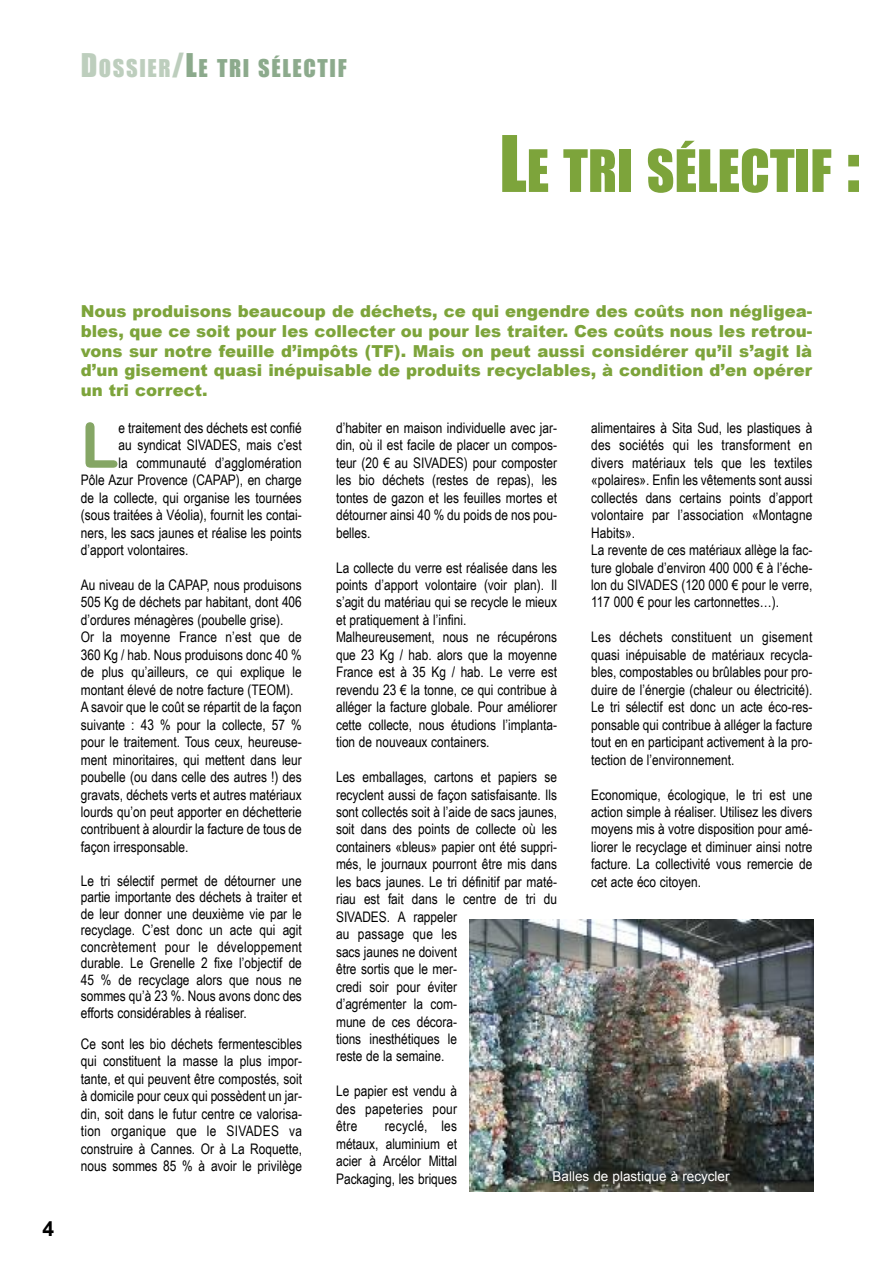
<style>
.page{position:relative;width:893px;height:1263px;background:#fff}
.page>*{position:absolute;margin:0;border:0;box-sizing:border-box;transform-origin:0 0}
.t1{font:62.4px "Arial Rounded MT Bold";color:#85a665}
.t2{font:54px "Impact";color:#7da43b}
.t3{font:22.5px "Impact";letter-spacing:.07em;color:#8caa8c}
.t4{font:700 21px "Arial";color:#000}
.t5{font:900 16.5px/19.8px "Arial";color:#7da43b;text-align:justify}
.t6{font:14.55px/17.4px "Arial Narrow";color:#000;text-align:justify}
.t7{font:13.5px "Arial";color:#fff}
.s1{font-size:30px;color:#bdcebd}
.s2{color:#bdcebd}
.s3{font-size:30px}
.s4{font-size:72px}
</style>
<div class="page">
<img style="left:469px;top:919px;width:345px;height:273px">
<h3 class="t3" style="left:81px;top:54px;width:267px"><span class="s1">D</span><span class="s2">OSSIER</span><span class="s1">/</span><span class="s3">L</span>E TRI SÉLECTIF</h3>
<h2 class="t2" style="left:499px;top:137px;width:362px"><span class="s4">L</span>E TRI SÉLECTIF <span class="s4">:</span></h2>
<h3 class="t4" style="left:43px;top:1217px;width:13px">4</h3>
<p class="t5" style="left:81px;top:300px;width:733px">Nous produisons beaucoup de déchets, ce qui engendre des coûts non négligea&shy;bles, que ce soit pour les collecter ou pour les traiter. Ces coûts nous les retrou&shy;vons sur notre feuille d’impôts (TF). Mais on peut aussi considérer qu’il s’agit là d’un gisement quasi inépuisable de produits recyclables, à condition d’en opérer un tri correct.</p>
<h1 class="t1" style="left:81px;top:409px;width:39px">L</h1>
<p class="t6" style="left:118px;top:419px;width:185px">e traitement des déchets est confié</p>
<p class="t6" style="left:118px;top:436px;width:185px">au syndicat SIVADES, mais c’est</p>
<p class="t6" style="left:118px;top:454px;width:185px">la communauté d’agglomération</p>
<p class="t6" style="left:81px;top:471px;width:223px">Pôle Azur Provence (CAPAP), en charge</p>
<p class="t6" style="left:81px;top:489px;width:223px">de la collecte, qui organise les tournées</p>
<p class="t6" style="left:81px;top:506px;width:223px">(sous traitées à Véolia), fournit les contai-</p>
<p class="t6" style="left:81px;top:524px;width:223px">ners, les sacs jaunes et réalise les points</p>
<p class="t6" style="left:81px;top:541px;width:109px">d’apport volontaires.</p>
<p class="t6" style="left:81px;top:576px;width:223px;text-align:left">Au niveau de la CAPAP, nous produisons 505 Kg de déchets par habitant, dont 406 d’ordures ménagères (poubelle grise).<br>Or la moyenne France n’est que de 360 Kg / hab. Nous produisons donc 40 % de plus qu’ailleurs, ce qui explique le montant élevé de notre facture (TEOM).<br>A savoir que le coût se répartit de la façon suivante : 43 % pour la collecte, 57 % pour le traitement. Tous ceux, heureuse&shy;ment minoritaires, qui mettent dans leur poubelle (ou dans celle des autres !) des gravats, déchets verts et autres matériaux lourds qu’on peut apporter en déchetterie contribuent à alourdir la facture de tous de façon irresponsable.</p>
<p class="t6" style="left:81px;top:872px;width:223px;line-height:16.5px">Le tri sélectif permet de détourner une partie importante des déchets à traiter et de leur donner une deuxième vie par le recyclage. C’est donc un acte qui agit concrètement pour le développement durable. Le Grenelle 2 fixe l’objectif de 45 % de recyclage alors que nous ne sommes qu’à 23 %. Nous avons donc des efforts considérables à réaliser.</p>
<p class="t6" style="left:81px;top:1035px;width:223px">Ce sont les bio déchets fermentescibles qui constituent la masse la plus impor&shy;tante, et qui peuvent être compostés, soit à domicile pour ceux qui possèdent un jar&shy;din, soit dans le futur centre ce valorisa&shy;tion organique que le SIVADES va construire à Cannes. Or à La Roquette, nous sommes 85 % à avoir le privilège</p>
<p class="t6" style="left:591px;top:419px;width:223px;text-align:left">alimentaires à Sita Sud, les plastiques à des sociétés qui les transforment en divers matériaux tels que les textiles «polaires». Enfin les vêtements sont aussi collectés dans certains points d’apport volontaire par l’association «Montagne Habits».<br>La revente de ces matériaux allège la fac&shy;ture globale d’environ 400 000 € à l’éche&shy;lon du SIVADES (120 000 € pour le verre, 117 000 € pour les cartonnettes…).</p>
<p class="t6" style="left:591px;top:628px;width:223px">Les déchets constituent un gisement quasi inépuisable de matériaux recycla&shy;bles, compostables ou brûlables pour pro&shy;duire de l’énergie (chaleur ou électricité).<br>Le tri sélectif est donc un acte éco-res&shy;ponsable qui contribue à alléger la facture tout en en participant activement à la pro&shy;tection de l’environnement.</p>
<p class="t6" style="left:591px;top:785px;width:223px">Economique, écologique, le tri est une action simple à réaliser. Utilisez les divers moyens mis à votre disposition pour amé&shy;liorer le recyclage et diminuer ainsi notre facture. La collectivité vous remercie de cet acte éco citoyen.</p>
<p class="t6" style="left:336px;top:419px;width:223px">d’habiter en maison individuelle avec jar&shy;din, où il est facile de placer un compos&shy;teur (20 € au SIVADES) pour composter les bio déchets (restes de repas), les tontes de gazon et les feuilles mortes et détourner ainsi 40 % du poids de nos pou&shy;belles.</p>
<p class="t6" style="left:336px;top:558px;width:223px;text-align:left">La collecte du verre est réalisée dans les points d’apport volontaire (voir plan). Il s’agit du matériau qui se recycle le mieux et pratiquement à l’infini.<br>Malheureusement, nous ne récupérons que 23 Kg / hab. alors que la moyenne France est à 35 Kg / hab. Le verre est revendu 23 € la tonne, ce qui contribue à alléger la facture globale. Pour améliorer cette collecte, nous étudions l’implanta&shy;tion de nouveaux containers.</p>
<p class="t6" style="left:336px;top:768px;width:223px;text-align:left">Les emballages, cartons et papiers se recyclent aussi de façon satisfaisante. Ils sont collectés soit à l’aide de sacs jaunes, soit dans des points de collecte où les containers «bleus» papier ont été suppri&shy;més, le journaux pourront être mis dans les bacs jaunes. Le tri définitif par maté&shy;riau est fait dans le centre de tri du<br>SIVADES. A rappeler<br>au passage que les<br>sacs jaunes ne doivent<br>être sortis que le mer-<br>credi soir pour éviter<br>d’agrémenter la com-<br>mune de ces décora-<br>tions inesthétiques le<br>reste de la semaine.</p>
<p class="t6" style="left:336px;top:1082px;width:123px">Le papier est vendu à des papeteries pour être</p>
<p class="t6" style="left:336px;top:1117px;width:123px;text-indent:49px">recyclé, les métaux, aluminium et acier à Arcélor Mittal Packaging, les briques</p>
<p class="t7" style="left:552px;top:1168px;width:179px">Balles de plastique à recycler</p>
</div>
